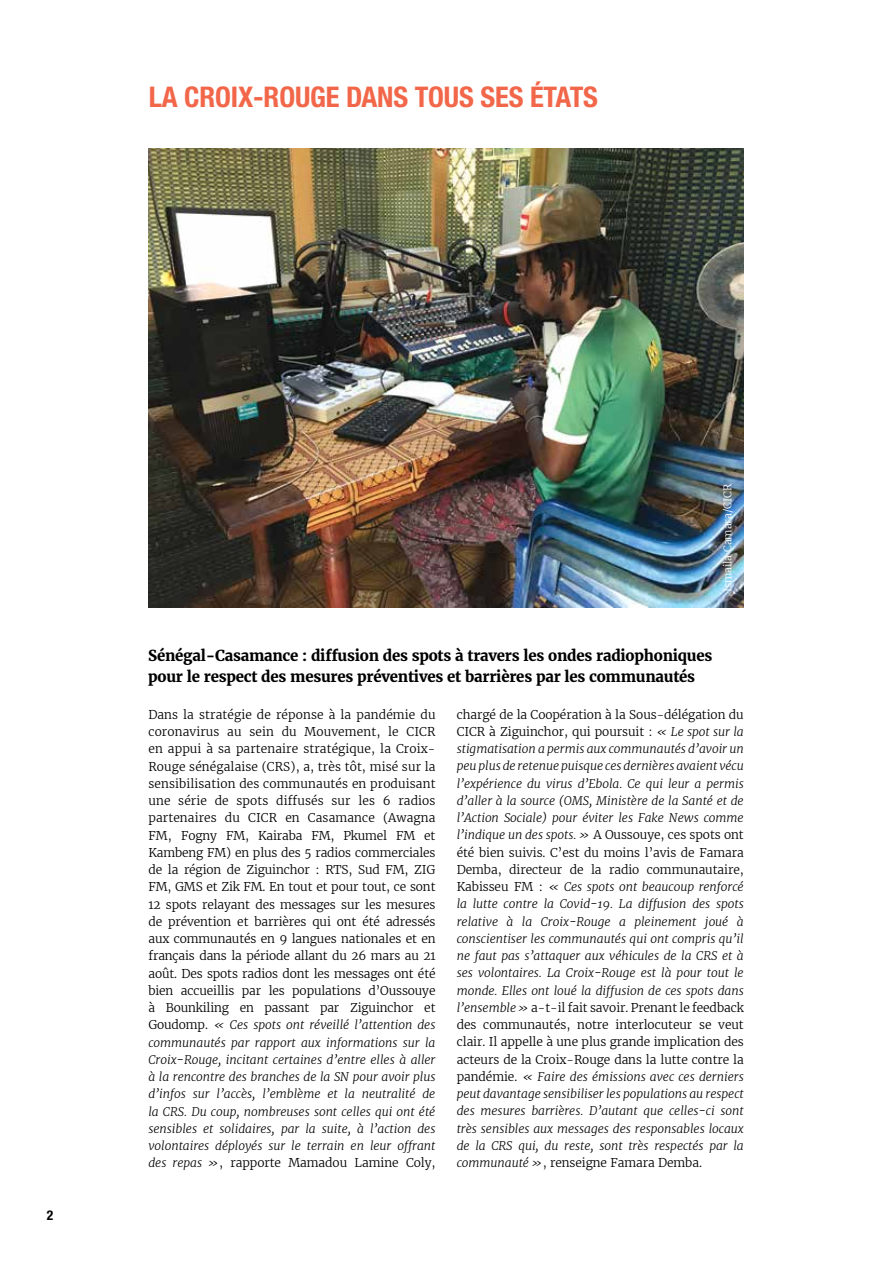
<style>
.page{position:relative;width:893px;height:1263px;background:#fff}
.page>*{position:absolute;margin:0;border:0;box-sizing:border-box;transform-origin:0 0}
.t1{font:700 condensed 28.5px "Helvetica Neue";letter-spacing:-.005em;color:#f26649}
.t2{font:700 15px/21px "Merriweather";letter-spacing:-.015em;color:#000}
.t3{font:700 condensed 13.5px "Helvetica Neue";color:#000}
.t4{font:italic 300 12px/17.2px "Merriweather";letter-spacing:-.005em;color:#000;text-align:justify}
.t5{font:300 12px/17.2px "Merriweather";letter-spacing:-.005em;color:#000;text-align:justify}
.t6{font:300 10.5px "Merriweather";letter-spacing:-.01em;color:#fff}
.s1{font-style:italic}
.s2{font-style:normal}
</style>
<div class="page">
<hr style="left:892px;top:753px;width:1px;height:510px;background:#f2eef5">
<img style="left:148px;top:149px;width:596px;height:458px">
<h1 class="t1" style="left:149px;top:80px;width:451px">LA CROIX-ROUGE DANS TOUS SES ÉTATS</h1>
<p class="t3" style="left:47px;top:1207px;width:8px">2</p>
<p class="t6" style="left:721px;top:592px;width:110px;rotate:-90deg">Ismaila Camara/CICR</p>
<p class="t2" style="left:148px;top:645px;width:566px">Sénégal-Casamance : diffusion des spots à travers les ondes radiophoniques pour le respect des mesures préventives et barrières par les communautés</p>
<p class="t5" style="left:148px;top:706px;width:289px">Dans la stratégie de réponse à la pandémie du coronavirus au sein du Mouvement, le CICR en appui à sa partenaire stratégique, la Croix-Rouge sénégalaise (CRS), a, très tôt, misé sur la sensibilisation des communautés en produisant une série de spots diffusés sur les 6 radios partenaires du CICR en Casamance (Awagna FM, Fogny FM, Kairaba FM, Pkumel FM et Kambeng FM) en plus des 5 radios commerciales de la région de Ziguinchor : RTS, Sud FM, ZIG FM, GMS et Zik FM. En tout et pour tout, ce sont 12 spots relayant des messages sur les mesures de prévention et barrières qui ont été adressés aux communautés en 9 langues nationales et en français dans la période allant du 26 mars au 21 août. Des spots radios dont les messages ont été bien accueillis par les populations d’Oussouye à Bounkiling en passant par Ziguinchor et Goudomp. <span class="s1">« Ces spots ont réveillé l’attention des communautés par rapport aux informations sur la Croix-Rouge, incitant certaines d’entre elles à aller à la rencontre des branches de la SN pour avoir plus d’infos sur l’accès, l’emblème et la neutralité de la CRS. Du coup, nombreuses sont celles qui ont été sensibles et solidaires, par la suite, à l’action des volontaires déployés sur le terrain en leur offrant des repas »</span>, rapporte Mamadou Lamine Coly,</p>
<p class="t4" style="left:457px;top:705px;width:289px"><span class="s2">chargé de la Coopération à la Sous-délégation du CICR à Ziguinchor, qui poursuit :</span> « Le spot sur la stigmatisation a permis aux communautés d’avoir un peu plus de retenue puisque ces dernières avaient vécu l’expérience du virus d’Ebola. Ce qui leur a permis d’aller à la source (OMS, Ministère de la Santé et de l’Action Sociale) pour éviter les Fake News comme l’indique un des spots. » <span class="s2">A Oussouye, ces spots ont été bien suivis. C’est du moins l’avis de Famara Demba, directeur de la radio communautaire, Kabisseu FM :</span> « Ces spots ont beaucoup renforcé la lutte contre la Covid-19. La diffusion des spots relative à la Croix-Rouge a pleinement joué à conscientiser les communautés qui ont compris qu’il ne faut pas s’attaquer aux véhicules de la CRS et à ses volontaires. La Croix-Rouge est là pour tout le monde. Elles ont loué la diffusion de ces spots dans l’ensemble » <span class="s2">a-t-il fait savoir. Prenant le feedback des communautés, notre interlocuteur se veut clair. Il appelle à une plus grande implication des acteurs de la Croix-Rouge dans la lutte contre la pandémie.</span> « Faire des émissions avec ces derniers peut davantage sensibiliser les populations au respect des mesures barrières. D’autant que celles-ci sont très sensibles aux messages des responsables locaux de la CRS qui, du reste, sont très respectés par la communauté »<span class="s2">, renseigne Famara Demba.</span></p>
</div>
